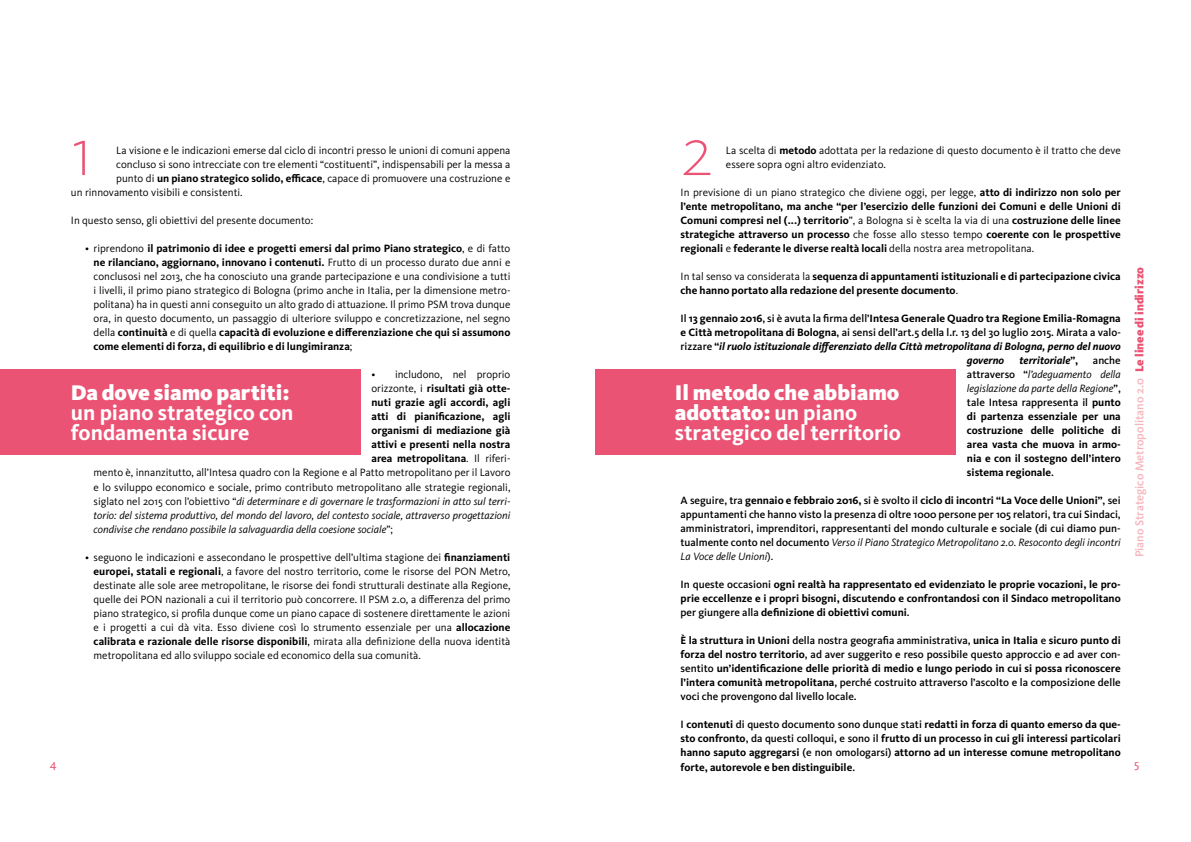
<style>
.page{position:relative;width:1191px;height:842px;background:#fff}
.page>*{position:absolute;margin:0;border:0;box-sizing:border-box;transform-origin:0 0}
.t1{font:200 72px "Kievit OT";color:#ea5374}
.t2{font:700 22px/20px "Kievit OT";color:#fff}
.t3{font:900 22px "Kievit OT";color:#fff}
.t4{font:500 12px "Kievit OT";color:#f6b3ba}
.t5{font:12px "Kievit OT";color:#ea5374}
.t6{font:11px/14px "Kievit OT";color:#000;text-align:justify}
.t7{font:700 11px/14px "Kievit OT";color:#000;text-align:justify}
.t8{font:500 11px/14px "Kievit OT";color:#000;text-align:justify}
.t9{font:italic 11px "Kievit OT";color:#000}
.t10{font:italic 700 11px "Kievit OT";color:#000}
.s1{font-weight:700}
.s2{font-weight:400}
.s3{font-weight:500}
.s4{font-weight:500;font-style:normal}
.s5{font-style:normal}
.s6{font-weight:900;color:#ea5374}
.s7{font-weight:400;font-style:italic}
.s8{font-weight:900}
</style>
<div class="page">
<div style="left:0;top:369px;width:360px;height:85px;background:#ea5374"></div>
<div style="left:595px;top:369px;width:360px;height:85px;background:#ea5374"></div>
<h1 class="t1" style="left:71px;top:108px;width:22px">1</h1>
<h1 class="t1" style="left:680px;top:108px;width:35px">2</h1>
<p class="t6" style="left:726px;top:144px;width:396px">La scelta di <span class="s1">metodo</span> adottata per la redazione di questo documento è il tratto che deve essere sopra ogni altro evidenziato.</p>
<p class="t7" style="left:680px;top:186px;width:442px"><span class="s2">In previsione di un piano strategico che diviene oggi, per legge,</span> atto di indirizzo non solo per l’ente metropolitano, ma anche “per l’esercizio delle funzioni dei Comuni e delle Unioni di Comuni compresi nel (...) territorio<span class="s2">”, a Bologna si è scelta la via di una</span> costruzione delle linee strategiche attraverso un processo <span class="s2">che fosse allo stesso tempo</span> coerente con le prospettive regionali <span class="s2">e</span> federante le diverse realtà locali <span class="s2">della nostra area metropolitana.</span></p>
<p class="t7" style="left:680px;top:270px;width:442px"><span class="s2">In tal senso va considerata la</span> sequenza di appuntamenti istituzionali e di partecipazione civica che hanno portato alla redazione del presente documento<span class="s2">.</span></p>
<p class="t7" style="left:680px;top:312px;width:442px"><span class="s3">Il</span> 13 gennaio 2016<span class="s3">, si è avuta la firma dell’</span>Intesa Generale Quadro tra Regione Emilia-Romagna</p>
<p class="t8" style="left:680px;top:326px;width:442px"><span class="s1">e Città metropolitana di Bologna</span>, ai sensi dell’art.5 della l.r. 13 del 30 luglio 2015. Mirata a valo-</p>
<p class="t10" style="left:680px;top:340px;width:442px"><span class="s4">rizzare</span> <span class="s5">“</span>il ruolo istituzionale differenziato della Città metropolitana di Bologna, perno del nuovo</p>
<p class="t10" style="left:967px;top:354px;width:39px">governo</p>
<p class="t10" style="left:1019px;top:354px;width:60px">territoriale<span class="s5">”,</span></p>
<p class="t6" style="left:116px;top:144px;width:396px">La visione e le indicazioni emerse dal ciclo di incontri presso le unioni di comuni appena</p>
<p class="t6" style="left:116px;top:158px;width:396px">concluso si sono intrecciate con tre elementi “costituenti”, indispensabili per la messa a</p>
<p class="t6" style="left:116px;top:172px;width:396px">punto di <span class="s1">un piano strategico solido, efficace</span>, capace di promuovere una costruzione e</p>
<p class="t6" style="left:71px;top:186px;width:173px">un rinnovamento visibili e consistenti.</p>
<p class="t6" style="left:71px;top:214px;width:244px">In questo senso, gli obiettivi del presente documento:</p>
<p class="t6" style="left:94px;top:242px;width:418px;text-indent:-9px">• riprendono <span class="s1">il patrimonio di idee e progetti emersi dal primo Piano strategico</span>, e di fatto <span class="s1">ne rilanciano, aggiornano, innovano i contenuti.</span> Frutto di un processo durato due anni e conclusosi nel 2013, che ha conosciuto una grande partecipazione e una condivisione a tutti i livelli, il primo piano strategico di Bologna (primo anche in Italia, per la dimensione metro&shy;politana) ha in questi anni conseguito un alto grado di attuazione. Il primo PSM trova dunque ora, in questo documento, un passaggio di ulteriore sviluppo e concretizzazione, nel segno della <span class="s1">continuità</span> e di quella <span class="s1">capacità di evoluzione e differenziazione che qui si assumono come elementi di forza, di equilibrio e di lungimiranza</span>;</p>
<p class="t6" style="left:371px;top:368px;width:140px">• includono, nel proprio</p>
<p class="t7" style="left:371px;top:382px;width:140px"><span class="s2">orizzonte, i</span> risultati già otte-</p>
<p class="t7" style="left:371px;top:396px;width:140px">nuti grazie agli accordi, agli</p>
<p class="t7" style="left:371px;top:410px;width:140px">atti di pianificazione, agli</p>
<p class="t7" style="left:371px;top:424px;width:140px">organismi di mediazione già</p>
<p class="t7" style="left:371px;top:438px;width:140px">attivi e presenti nella nostra</p>
<p class="t7" style="left:371px;top:452px;width:140px">area metropolitana<span class="s2">. Il riferi-</span></p>
<p class="t6" style="left:94px;top:466px;width:418px">mento è, innanzitutto, all’Intesa quadro con la Regione e al Patto metropolitano per il Lavoro</p>
<p class="t6" style="left:94px;top:480px;width:418px">e lo sviluppo economico e sociale, primo contributo metropolitano alle strategie regionali,</p>
<p class="t9" style="left:94px;top:494px;width:418px"><span class="s5">siglato nel 2015 con l’obiettivo “</span>di determinare e di governare le trasformazioni in atto sul terri-</p>
<p class="t9" style="left:94px;top:508px;width:418px">torio: del sistema produttivo, del mondo del lavoro, del contesto sociale, attraverso progettazioni</p>
<p class="t9" style="left:94px;top:522px;width:301px">condivise che rendano possibile la salvaguardia della coesione sociale<span class="s5">”;</span></p>
<p class="t6" style="left:94px;top:550px;width:418px;text-indent:-9px">• seguono le indicazioni e assecondano le prospettive dell’ultima stagione dei <span class="s1">finanziamenti europei, statali e regionali</span>, a favore del nostro territorio, come le risorse del PON Metro, destinate alle sole aree metropolitane, le risorse dei fondi strutturali destinate alla Regione, quelle dei PON nazionali a cui il territorio può concorrere. Il PSM 2.0, a differenza del primo piano strategico, si profila dunque come un piano capace di sostenere direttamente le azioni e i progetti a cui dà vita. Esso diviene così lo strumento essenziale per una <span class="s1">allocazione calibrata e razionale delle risorse disponibili</span>, mirata alla definizione della nuova identità metropolitana ed allo sviluppo sociale ed economico della sua comunità.</p>
<p class="t4" style="left:1132px;top:557px;width:292px;rotate:-90deg">Piano Strategico Metropolitano 2.0 <span class="s6">Le linee di indirizzo</span></p>
<p class="t7" style="left:967px;top:354px;width:155px;text-indent:126px"><span class="s3">anche attraverso “</span><span class="s7">l’adeguamento della legislazione da parte della Regione</span><span class="s3">”, tale Intesa rappresenta il</span> punto di partenza essenziale per una costruzione delle politiche di area vasta che muova in armo&shy;nia e con il sostegno dell’intero sistema regionale<span class="s3">.</span></p>
<p class="t8" style="left:680px;top:494px;width:442px">A seguire, tra <span class="s1">gennaio e febbraio 2016,</span> si è svolto il <span class="s1">ciclo di incontri “La Voce delle Unioni”</span>, sei appuntamenti che hanno visto la presenza di oltre 1000 persone per 105 relatori, tra cui Sindaci, amministratori, imprenditori, rappresentanti del mondo culturale e sociale (di cui diamo pun&shy;tualmente conto nel documento <span class="s7">Verso il Piano Strategico Metropolitano 2.0. Resoconto degli incontri La Voce delle Unioni</span><span class="s2">).</span></p>
<p class="t7" style="left:680px;top:578px;width:442px"><span class="s3">In queste occasioni</span> ogni realtà ha rappresentato ed evidenziato le proprie vocazioni, le pro&shy;prie eccellenze e i propri bisogni, discutendo e confrontandosi con il Sindaco metropolitano <span class="s3">per giungere alla</span> definizione di obiettivi comuni<span class="s3">.</span></p>
<p class="t8" style="left:680px;top:634px;width:442px"><span class="s1">È la struttura in Unioni</span> della nostra geografia amministrativa, <span class="s1">unica in Italia</span> e <span class="s1">sicuro punto di forza del nostro territorio</span>, ad aver suggerito e reso possibile questo approccio e ad aver con&shy;sentito <span class="s1">un’identificazione delle priorità di medio e lungo periodo in cui si possa riconoscere l’intera comunità metropolitana</span>, perché costruito attraverso l’ascolto e la composizione delle voci che provengono dal livello locale.</p>
<p class="t7" style="left:680px;top:718px;width:442px"><span class="s3">I</span> contenuti <span class="s3">di questo documento sono dunque stati</span> redatti in forza di quanto emerso da que&shy;sto confronto<span class="s3">, da questi colloqui, e sono il</span> frutto di un processo in cui gli interessi particolari hanno saputo aggregarsi <span class="s3">(e non omologarsi)</span> attorno ad un interesse comune metropolitano forte, autorevole e ben distinguibile<span class="s3">.</span></p>
<h2 class="t3" style="left:71px;top:379px;width:220px">Da dove siamo partiti:</h2>
<h2 class="t2" style="left:71px;top:402px;width:224px">un piano strategico con fondamenta sicure</h2>
<h2 class="t2" style="left:675px;top:382px;width:228px"><span class="s8">Il metodo che abbiamo adottato:</span> un piano strategico del territorio</h2>
<p class="t5" style="left:50px;top:757px;width:8px">4</p>
<p class="t5" style="left:1134px;top:757px;width:7px">5</p>
</div>
